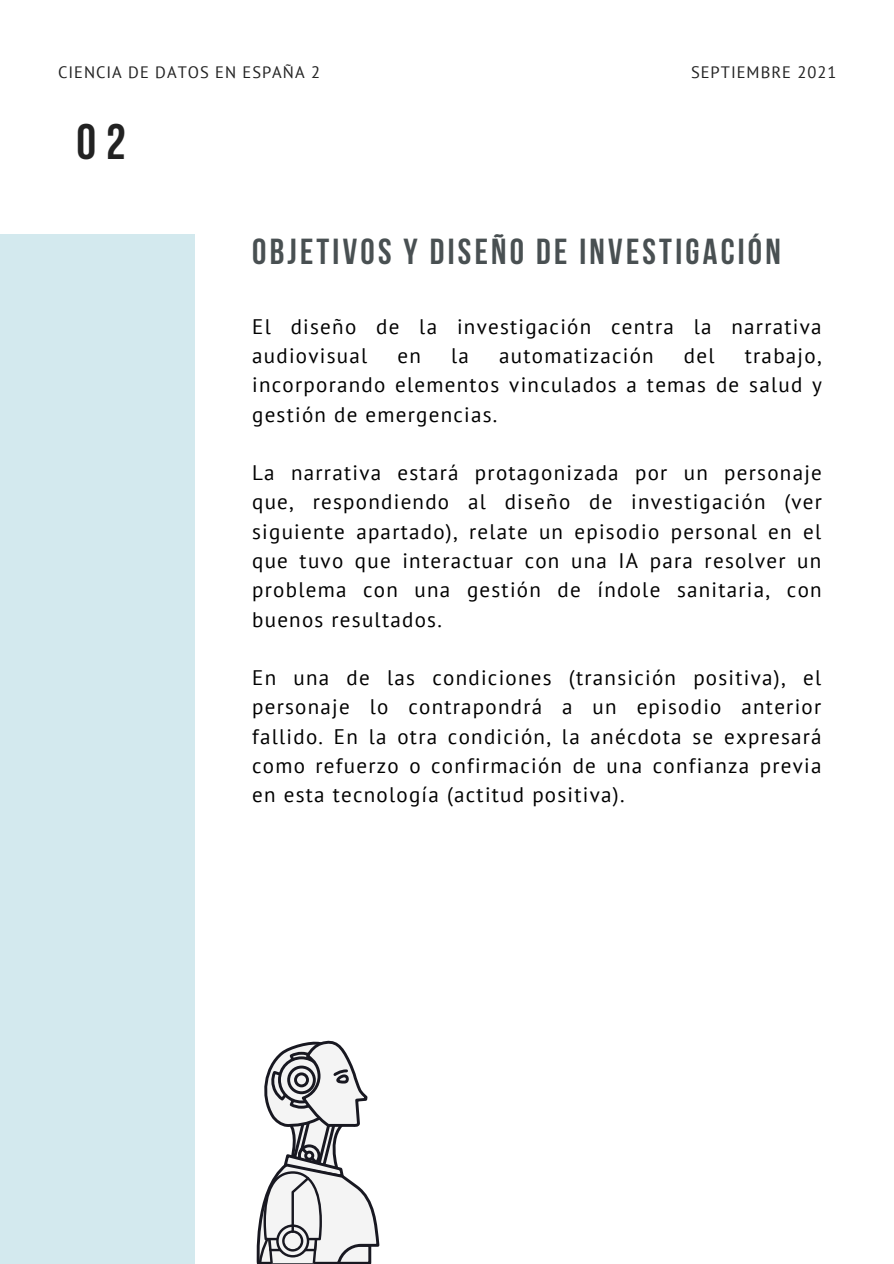
<style>
.page{position:relative;width:894px;height:1264px;background:#fff}
.page>*{position:absolute;margin:0;border:0;box-sizing:border-box;transform-origin:0 0}
.t1{font:700 49.65px "Bebas Neue";color:#222}
.t2{font:700 36px "Bebas Neue";letter-spacing:.09em;color:#495052}
.t3{font:21px/29.2px "PT Sans";letter-spacing:.06em;color:#000;text-align:justify}
.t4{font:16.5px "PT Sans";letter-spacing:.06em;color:#222}
</style>
<div class="page">
<svg style="left:256px;top:1040px;width:123px;height:223px"></svg>
<div style="left:0;top:234px;width:195px;height:1029px;background:#d3e9ee"></div>
<p class="t4" style="left:58px;top:61px;width:263px">CIENCIA DE DATOS EN ESPAÑA 2</p>
<p class="t4" style="left:690px;top:61px;width:147px">SEPTIEMBRE 2021</p>
<h1 class="t1" style="left:77px;top:122px;width:51px">02</h1>
<h2 class="t2" style="left:252px;top:237px;width:530px">OBJETIVOS Y DISEÑO DE INVESTIGACIÓN</h2>
<p class="t3" style="left:252px;top:311px;width:570px">El diseño de la investigación centra la narrativa audiovisual</p>
<p class="t3" style="left:397px;top:340px;width:25px">en</p>
<p class="t3" style="left:451px;top:340px;width:19px">la</p>
<p class="t3" style="left:499px;top:340px;width:156px">automatización</p>
<p class="t3" style="left:683px;top:340px;width:32px">del</p>
<p class="t3" style="left:252px;top:340px;width:571px;text-indent:492px">trabajo, incorporando elementos vinculados a temas de salud y gestión de emergencias.</p>
<p class="t3" style="left:252px;top:457px;width:571px">La narrativa estará protagonizada por un personaje que, respondiendo al diseño de investigación (ver siguiente apartado), relate un episodio personal en el que tuvo que interactuar con una IA para resolver un problema con una gestión de índole sanitaria, con buenos resultados.</p>
<p class="t3" style="left:252px;top:662px;width:571px">En una de las condiciones (transición positiva), el personaje lo contrapondrá a un episodio anterior fallido. En la otra condición, la anécdota se expresará como refuerzo o confirmación de una confianza previa en esta tecnología (actitud positiva).</p>
</div>
